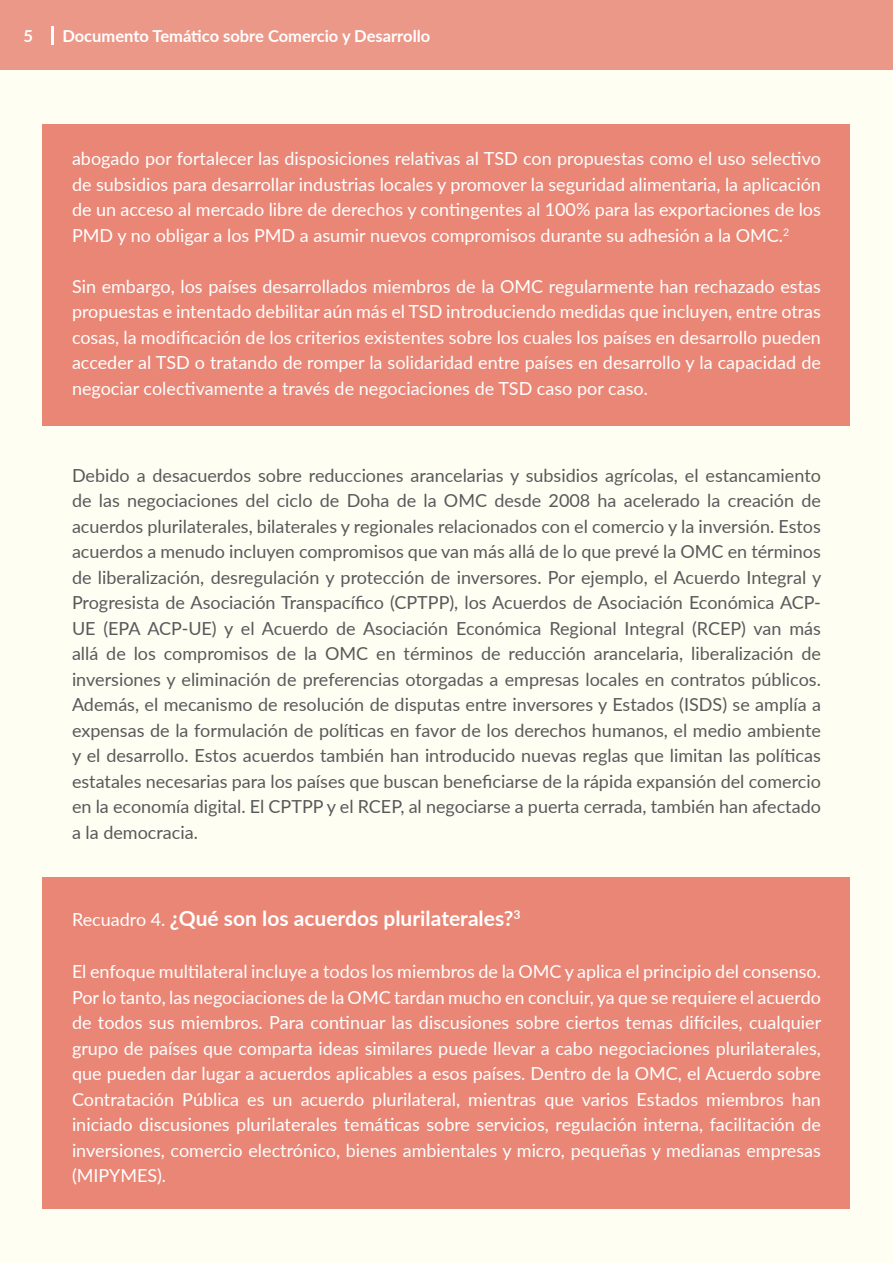
<style>
.page{position:relative;width:893px;height:1263px;background:#fffef2}
.page>*{position:absolute;margin:0;border:0;box-sizing:border-box;transform-origin:0 0}
.t1{font:700 21px "Lato";color:#fff}
.t2{font:18px/25.5px "Lato";color:#fff;text-align:justify}
.t3{font:18px/25.5px "Lato";color:#58595b;text-align:justify}
.t4{font:700 16.5px "Lato";color:#fff}
.s1{font-weight:400;font-size:18px}
</style>
<div class="page">
<div style="left:0;top:0;width:893px;height:70px;background:#ec9888"></div>
<hr style="left:51px;top:26px;width:3px;height:18px;background:#fff">
<div style="left:43px;top:124px;width:807px;height:302px;background:#e98676"></div>
<div style="left:43px;top:877px;width:807px;height:332px;background:#e98676"></div>
<p class="t4" style="left:24px;top:23px;width:11px">5</p>
<p class="t4" style="left:62px;top:23px;width:369px">Documento Temático sobre Comercio y Desarrollo</p>
<p class="t2" style="left:72px;top:145px;width:750px">abogado por fortalecer las disposiciones relativas al TSD con propuestas como el uso selectivo de subsidios para desarrollar industrias locales y promover la seguridad alimentaria, la aplicación de un acceso al mercado libre de derechos y contingentes al 100% para las exportaciones de los PMD y no obligar a los PMD a asumir nuevos compromisos durante su adhesión a la OMC.<sup>2</sup></p>
<p class="t2" style="left:72px;top:273px;width:750px">Sin embargo, los países desarrollados miembros de la OMC regularmente han rechazado estas propuestas e intentado debilitar aún más el TSD introduciendo medidas que incluyen, entre otras cosas, la modificación de los criterios existentes sobre los cuales los países en desarrollo pueden acceder al TSD o tratando de romper la solidaridad entre países en desarrollo y la capacidad de negociar colectivamente a través de negociaciones de TSD caso por caso.</p>
<p class="t3" style="left:72px;top:462px;width:751px">Debido a desacuerdos sobre reducciones arancelarias y subsidios agrícolas, el estancamiento de las negociaciones del ciclo de Doha de la OMC desde 2008 ha acelerado la creación de acuerdos plurilaterales, bilaterales y regionales relacionados con el comercio y la inversión. Estos acuerdos a menudo incluyen compromisos que van más allá de lo que prevé la OMC en términos de liberalización, desregulación y protección de inversores. Por ejemplo, el Acuerdo Integral y Progresista de Asociación Transpacífico (CPTPP), los Acuerdos de Asociación Económica ACP-UE (EPA ACP-UE) y el Acuerdo de Asociación Económica Regional Integral (RCEP) van más allá de los compromisos de la OMC en términos de reducción arancelaria, liberalización de inversiones y eliminación de preferencias otorgadas a empresas locales en contratos públicos.<br>Además, el mecanismo de resolución de disputas entre inversores y Estados (ISDS) se amplía a expensas de la formulación de políticas en favor de los derechos humanos, el medio ambiente y el desarrollo. Estos acuerdos también han introducido nuevas reglas que limitan las políticas estatales necesarias para los países que buscan beneficiarse de la rápida expansión del comercio en la economía digital. El CPTPP y el RCEP, al negociarse a puerta cerrada, también han afectado a la democracia.</p>
<p class="t1" style="left:72px;top:902px;width:450px"><span class="s1">Recuadro 4.</span> ¿Qué son los acuerdos plurilaterales?<sup>3</sup></p>
<p class="t2" style="left:72px;top:958px;width:751px">El enfoque multilateral incluye a todos los miembros de la OMC y aplica el principio del consenso.<br>Por lo tanto, las negociaciones de la OMC tardan mucho en concluir, ya que se requiere el acuerdo de todos sus miembros. Para continuar las discusiones sobre ciertos temas difíciles, cualquier grupo de países que comparta ideas similares puede llevar a cabo negociaciones plurilaterales, que pueden dar lugar a acuerdos aplicables a esos países. Dentro de la OMC, el Acuerdo sobre Contratación Pública es un acuerdo plurilateral, mientras que varios Estados miembros han iniciado discusiones plurilaterales temáticas sobre servicios, regulación interna, facilitación de inversiones, comercio electrónico, bienes ambientales y micro, pequeñas y medianas empresas (MIPYMES).</p>
</div>
